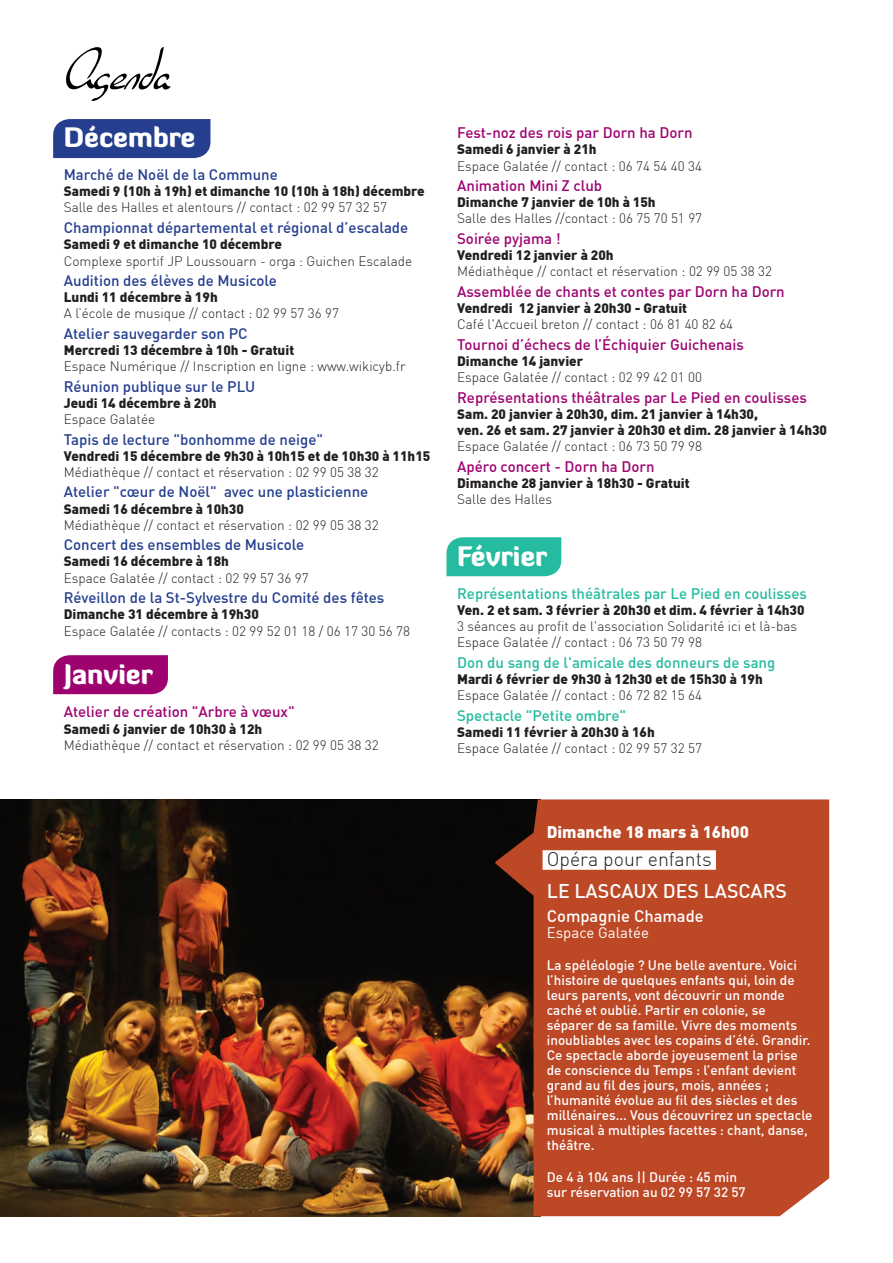
<style>
.page{position:relative;width:893px;height:1263px;background:#fff}
.page>*{position:absolute;margin:0;border:0;box-sizing:border-box;transform-origin:0 0}
.t1{font:italic 72px "SF Burlington Script";color:#000}
.t2{font:900 27px "Diavlo";color:#fff}
.t3{font:500 19.5px "DIN";color:#fff}
.t4{font:300 19.5px "DIN";color:#231f20}
.t5{font:900 16.5px "DIN";color:#fff}
.t6{font:500 16.5px "DIN";color:#fff}
.t7{font:500 15px "DIN";color:#253f8e}
.t8{font:500 15px "DIN";color:#9e026f}
.t9{font:500 15px "DIN";color:#24bba0}
.t10{font:15px "DIN";color:#fff}
.t11{font:300 13.5px/16.2px "DIN";color:#231f20}
.t12{font:900 13.5px/16.2px "DIN";color:#231f20}
.t13{font:500 13.5px/15px "DIN";color:#fff}
</style>
<div class="page">
<img style="left:0;top:799px;width:495px;height:417px">
<svg style="left:495px;top:799px;width:334px;height:417px;background:#b04626"></svg>
<div style="left:543px;top:850px;width:173px;height:20px;background:#fff"></div>
<div style="left:53px;top:655px;width:115px;height:39px;background:#9e026f"></div>
<div style="left:53px;top:119px;width:157px;height:39px;background:#253f8e"></div>
<div style="left:446px;top:537px;width:115px;height:39px;background:#24bba0"></div>
<h1 class="t1" style="left:61px;top:30px;width:109px">Agenda</h1>
<h2 class="t2" style="left:64px;top:119px;width:133px">Décembre</h2>
<p class="t7" style="left:64px;top:165px;width:216px">Marché de Noël de la Commune</p>
<p class="t12" style="left:64px;top:182px;width:362px">Samedi 9 (10h à 19h) et dimanche 10 (10h à 18h) décembre</p>
<p class="t11" style="left:64px;top:199px;width:325px">Salle des Halles et alentours // contact : 02 99 57 32 57</p>
<p class="t7" style="left:64px;top:218px;width:346px">Championnat départemental et régional d’escalade</p>
<p class="t12" style="left:64px;top:235px;width:220px">Samedi 9 et dimanche 10 décembre</p>
<p class="t11" style="left:64px;top:252px;width:350px">Complexe sportif JP Loussouarn - orga : Guichen Escalade</p>
<p class="t7" style="left:64px;top:271px;width:215px">Audition des élèves de Musicole</p>
<p class="t12" style="left:64px;top:288px;width:155px">Lundi 11 décembre à 19h</p>
<p class="t11" style="left:64px;top:305px;width:277px">A l’école de musique // contact : 02 99 57 36 97</p>
<p class="t7" style="left:64px;top:324px;width:185px">Atelier sauvegarder son PC</p>
<p class="t12" style="left:64px;top:341px;width:232px">Mercredi 13 décembre à 10h - Gratuit</p>
<p class="t11" style="left:64px;top:358px;width:343px">Espace Numérique // Inscription en ligne : www.wikicyb.fr</p>
<p class="t7" style="left:64px;top:377px;width:193px">Réunion publique sur le PLU</p>
<p class="t12" style="left:64px;top:394px;width:154px">Jeudi 14 décembre à 20h</p>
<p class="t11" style="left:64px;top:411px;width:93px">Espace Galatée</p>
<p class="t7" style="left:64px;top:430px;width:261px">Tapis de lecture "bonhomme de neige"</p>
<p class="t12" style="left:64px;top:447px;width:368px">Vendredi 15 décembre de 9h30 à 10h15 et de 10h30 à 11h15</p>
<p class="t11" style="left:64px;top:464px;width:317px">Médiathèque // contact et réservation : 02 99 05 38 32</p>
<p class="t7" style="left:64px;top:482px;width:306px">Atelier "cœur de Noël" avec une plasticienne</p>
<p class="t12" style="left:64px;top:500px;width:182px">Samedi 16 décembre à 10h30</p>
<p class="t11" style="left:64px;top:517px;width:317px">Médiathèque // contact et réservation : 02 99 05 38 32</p>
<p class="t7" style="left:64px;top:535px;width:242px">Concert des ensembles de Musicole</p>
<p class="t12" style="left:64px;top:553px;width:167px">Samedi 16 décembre à 18h</p>
<p class="t11" style="left:64px;top:570px;width:246px">Espace Galatée // contact : 02 99 57 36 97</p>
<p class="t7" style="left:64px;top:588px;width:322px">Réveillon de la St-Sylvestre du Comité des fêtes</p>
<p class="t12" style="left:64px;top:606px;width:197px">Dimanche 31 décembre à 19h30</p>
<p class="t11" style="left:64px;top:622px;width:348px">Espace Galatée // contacts : 02 99 52 01 18 / 06 17 30 56 78</p>
<h2 class="t2" style="left:64px;top:657px;width:91px">Janvier</h2>
<p class="t8" style="left:64px;top:702px;width:232px">Atelier de création "Arbre à vœux"</p>
<p class="t12" style="left:64px;top:720px;width:200px">Samedi 6 janvier de 10h30 à 12h</p>
<p class="t11" style="left:64px;top:737px;width:317px">Médiathèque // contact et réservation : 02 99 05 38 32</p>
<p class="t8" style="left:457px;top:123px;width:237px">Fest-noz des rois par Dorn ha Dorn</p>
<p class="t12" style="left:457px;top:141px;width:141px">Samedi 6 janvier à 21h</p>
<p class="t11" style="left:457px;top:158px;width:246px">Espace Galatée // contact : 06 74 54 40 34</p>
<p class="t8" style="left:457px;top:176px;width:147px">Animation Mini Z club</p>
<p class="t12" style="left:457px;top:194px;width:200px">Dimanche 7 janvier de 10h à 15h</p>
<p class="t11" style="left:457px;top:210px;width:247px">Salle des Halles //contact : 06 75 70 51 97</p>
<p class="t8" style="left:457px;top:229px;width:105px">Soirée pyjama !</p>
<p class="t12" style="left:457px;top:246px;width:158px">Vendredi 12 janvier à 20h</p>
<p class="t11" style="left:457px;top:263px;width:317px">Médiathèque // contact et réservation : 02 99 05 38 32</p>
<p class="t8" style="left:457px;top:282px;width:329px">Assemblée de chants et contes par Dorn ha Dorn</p>
<p class="t12" style="left:457px;top:299px;width:232px">Vendredi 12 janvier à 20h30 - Gratuit</p>
<p class="t11" style="left:457px;top:316px;width:278px">Café l'Accueil breton // contact : 06 81 40 82 64</p>
<p class="t8" style="left:457px;top:335px;width:288px">Tournoi d’échecs de l’Échiquier Guichenais</p>
<p class="t12" style="left:457px;top:352px;width:128px">Dimanche 14 janvier</p>
<p class="t11" style="left:457px;top:369px;width:246px">Espace Galatée // contact : 02 99 42 01 00</p>
<p class="t8" style="left:457px;top:388px;width:351px">Représentations théâtrales par Le Pied en coulisses</p>
<p class="t12" style="left:457px;top:405px;width:371px">Sam. 20 janvier à 20h30, dim. 21 janvier à 14h30,<br>ven. 26 et sam. 27 janvier à 20h30 et dim. 28 janvier à 14h30</p>
<p class="t11" style="left:457px;top:438px;width:246px">Espace Galatée // contact : 06 73 50 79 98</p>
<p class="t8" style="left:457px;top:457px;width:199px">Apéro concert - Dorn ha Dorn</p>
<p class="t12" style="left:457px;top:474px;width:234px">Dimanche 28 janvier à 18h30 - Gratuit</p>
<p class="t11" style="left:457px;top:491px;width:97px">Salle des Halles</p>
<h2 class="t2" style="left:457px;top:538px;width:92px">Février</h2>
<p class="t9" style="left:457px;top:584px;width:351px">Représentations théâtrales par Le Pied en coulisses</p>
<p class="t12" style="left:457px;top:601px;width:349px">Ven. 2 et sam. 3 février à 20h30 et dim. 4 février à 14h30</p>
<p class="t11" style="left:457px;top:618px;width:342px">3 séances au profit de l'association Solidarité ici et là-bas<br>Espace Galatée // contact : 06 73 50 79 98</p>
<p class="t9" style="left:457px;top:653px;width:320px">Don du sang de l'amicale des donneurs de sang</p>
<p class="t12" style="left:457px;top:670px;width:307px">Mardi 6 février de 9h30 à 12h30 et de 15h30 à 19h</p>
<p class="t11" style="left:457px;top:687px;width:246px">Espace Galatée // contact : 06 72 82 15 64</p>
<p class="t9" style="left:457px;top:706px;width:171px">Spectacle "Petite ombre"</p>
<p class="t12" style="left:457px;top:723px;width:199px">Samedi 11 février à 20h30 à 16h</p>
<p class="t11" style="left:457px;top:740px;width:246px">Espace Galatée // contact : 02 99 57 32 57</p>
<p class="t5" style="left:547px;top:821px;width:204px">Dimanche 18 mars à 16h00</p>
<h3 class="t4" style="left:547px;top:846px;width:166px">Opéra pour enfants</h3>
<h3 class="t3" style="left:547px;top:879px;width:242px">LE LASCAUX DES LASCARS</h3>
<p class="t6" style="left:547px;top:905px;width:158px">Compagnie Chamade</p>
<p class="t10" style="left:547px;top:923px;width:104px">Espace Galatée</p>
<p class="t13" style="left:547px;top:957px;width:267px">La spéléologie ? Une belle aventure. Voici l’histoire de quelques enfants qui, loin de leurs parents, vont découvrir un monde caché et oublié. Partir en colonie, se séparer de sa famille. Vivre des moments inoubliables avec les copains d’été. Grandir.<br>Ce spectacle aborde joyeusement la prise de conscience du Temps : l’enfant devient grand au fil des jours, mois, années ; l’humanité évolue au fil des siècles et des millénaires... Vous découvrirez un spectacle musical à multiples facettes : chant, danse, théâtre.</p>
<p class="t13" style="left:547px;top:1169px;width:200px">De 4 à 104 ans || Durée : 45 min sur réservation au 02 99 57 32 57</p>
</div>
